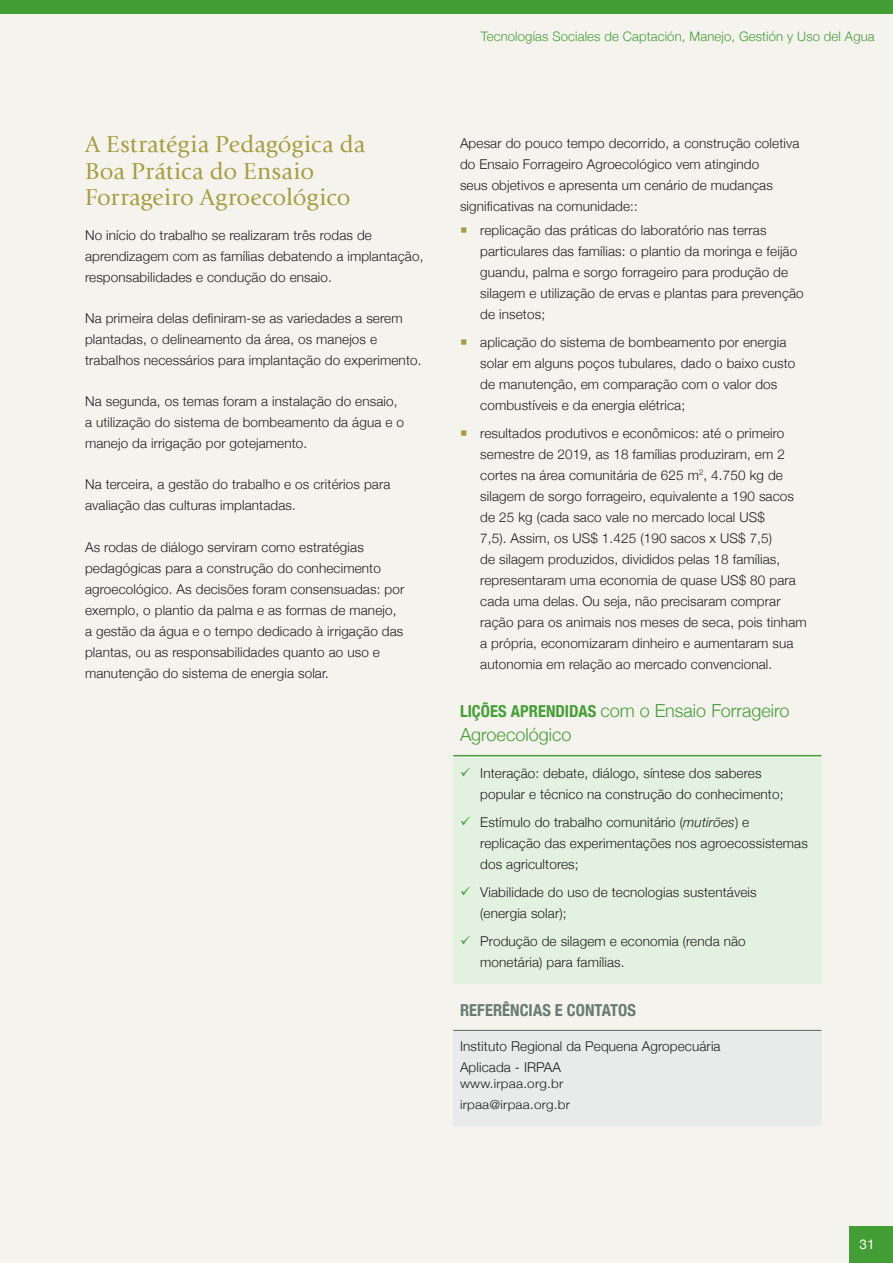
<style>
.page{position:relative;width:893px;height:1263px;background:#f5f3ee}
.page>*{position:absolute;margin:0;border:0;box-sizing:border-box;transform-origin:0 0}
.Title_L2{font:24px/26.4px "Giovanni Std";letter-spacing:.01em;color:#a69d3f}
.Title_Leciones{font:300 18px/24px "Helvetica Neue";color:#439f35}
.Title_Saiba_Mais{font:700 condensed 16.5px "Helvetica Neue";letter-spacing:.005em;color:#677b74}
._1__Runing_Text{font:300 13.5px/21px "Helvetica Neue";letter-spacing:.01em;color:#231f20}
._2__First_Para{font:300 13.5px/21px "Helvetica Neue";letter-spacing:.01em;color:#231f20}
.Contate{font:300 13.5px/21px "Helvetica Neue";letter-spacing:.01em;color:#231f20}
.t1{font:13.5px "Helvetica Neue";color:#fff}
.t2{font:300 13.2px "Helvetica Neue";letter-spacing:.01em;color:#439f35}
.Contate-2{font:300 12.45px "Helvetica Neue";letter-spacing:.015em;color:#231f20;scale:1.09 1}
.s1{font-weight:700;font-stretch:condensed;font-size:16.5px}
.s2{font-style:italic}
</style>
<div class="page">
<div style="left:849px;top:1225px;width:44px;height:38px;background:#439f35"></div>
<div style="left:0;top:0;width:893px;height:14px;background:#439f35"></div>
<hr style="left:453px;top:755px;width:368px;height:1px;background:#439f35">
<div style="left:453px;top:758px;width:368px;height:58px;background:#e3f1e1"></div>
<div style="left:453px;top:808px;width:368px;height:78px;background:#e3f1e1"></div>
<div style="left:453px;top:878px;width:368px;height:57px;background:#e3f1e1"></div>
<div style="left:453px;top:927px;width:368px;height:57px;background:#e3f1e1"></div>
<hr style="left:453px;top:1030px;width:368px;height:1px;background:#677b74">
<div style="left:453px;top:1031px;width:368px;height:57px;background:#e8ebea"></div>
<div style="left:453px;top:1069px;width:368px;height:35px;background:#e8ebea"></div>
<div style="left:453px;top:1089px;width:368px;height:37px;background:#e8ebea"></div>
<p class="Title_L2" style="left:85px;top:131px;width:282px">A Estratégia Pedagógica da<br>Boa Prática do Ensaio<br>Forrageiro Agroecológico</p>
<p class="_2__First_Para" style="left:85px;top:223px;width:340px">No início do trabalho se realizaram três rodas de aprendizagem com as famílias debatendo a implantação, responsabilidades e condução do ensaio.</p>
<p class="_1__Runing_Text" style="left:85px;top:307px;width:338px">Na primeira delas definiram-se as variedades a serem plantadas, o delineamento da área, os manejos e trabalhos necessários para implantação do experimento.</p>
<p class="_1__Runing_Text" style="left:85px;top:390px;width:320px">Na segunda, os temas foram a instalação do ensaio, a utilização do sistema de bombeamento da água e o manejo da irrigação por gotejamento.</p>
<p class="_1__Runing_Text" style="left:85px;top:473px;width:307px">Na terceira, a gestão do trabalho e os critérios para avaliação das culturas implantadas.</p>
<p class="_1__Runing_Text" style="left:85px;top:535px;width:321px">As rodas de diálogo serviram como estratégias pedagógicas para a construção do conhecimento agroecológico. As decisões foram consensuadas: por exemplo, o plantio da palma e as formas de manejo, a gestão da água e o tempo dedicado à irrigação das plantas, ou as responsabilidades quanto ao uso e manutenção do sistema de energia solar.</p>
<p class="t2" style="left:481px;top:26px;width:395px">Tecnologías Sociales de Captación, Manejo, Gestión y Uso del Agua</p>
<p class="_1__Runing_Text" style="left:460px;top:132px;width:341px">Apesar do pouco tempo decorrido, a construção coletiva do Ensaio Forrageiro Agroecológico vem atingindo<br>seus objetivos e apresenta um cenário de mudanças significativas na comunidade::</p>
<p class="_1__Runing_Text" style="left:480px;top:218px;width:325px">replicação das práticas do laboratório nas terras particulares das famílias: o plantio da moringa e feijão guandu, palma e sorgo forrageiro para produção de silagem e utilização de ervas e plantas para prevenção de insetos;</p>
<p class="_1__Runing_Text" style="left:480px;top:330px;width:317px">aplicação do sistema de bombeamento por energia solar em alguns poços tubulares, dado o baixo custo de manutenção, em comparação com o valor dos combustíveis e da energia elétrica;</p>
<p class="_1__Runing_Text" style="left:480px;top:421px;width:328px">resultados produtivos e econômicos: até o primeiro semestre de 2019, as 18 famílias produziram, em 2 cortes na área comunitária de 625 m<sup>2</sup>, 4.750 kg de silagem de sorgo forrageiro, equivalente a 190 sacos de 25 kg (cada saco vale no mercado local US$<br>7,5). Assim, os US$ 1.425 (190 sacos x US$ 7,5)<br>de silagem produzidos, divididos pelas 18 famílias, representaram uma economia de quase US$ 80 para cada uma delas. Ou seja, não precisaram comprar ração para os animais nos meses de seca, pois tinham a própria, economizaram dinheiro e aumentaram sua autonomia em relação ao mercado convencional.</p>
<p class="Title_Leciones" style="left:460px;top:698px;width:331px"><span class="s1">LIÇÕES APRENDIDAS</span> com o Ensaio Forrageiro<br>Agroecológico</p>
<p class="_1__Runing_Text" style="left:480px;top:762px;width:305px">Interação: debate, diálogo, síntese dos saberes popular e técnico na construção do conhecimento;</p>
<p class="_1__Runing_Text" style="left:480px;top:811px;width:329px">Estímulo do trabalho comunitário (<span class="s2">mutirões</span>) e replicação das experimentações nos agroecossistemas dos agricultores;</p>
<p class="_1__Runing_Text" style="left:480px;top:881px;width:278px">Viabilidade do uso de tecnologias sustentáveis (energia solar);</p>
<p class="_1__Runing_Text" style="left:480px;top:930px;width:267px">Produção de silagem e economia (renda não monetária) para famílias.</p>
<p class="Title_Saiba_Mais" style="left:460px;top:997px;width:178px">REFERÊNCIAS E CONTATOS</p>
<p class="Contate" style="left:460px;top:1034px;width:262px">Instituto Regional da Pequena Agropecuária<br>Aplicada - IRPAA</p>
<p class="Contate-2" style="left:460px;top:1074px;width:96px">www.irpaa.org.br</p>
<p class="Contate-2" style="left:460px;top:1095px;width:102px">irpaa@irpaa.org.br</p>
<p class="t1" style="left:860px;top:1234px;width:17px">31</p>
</div>
